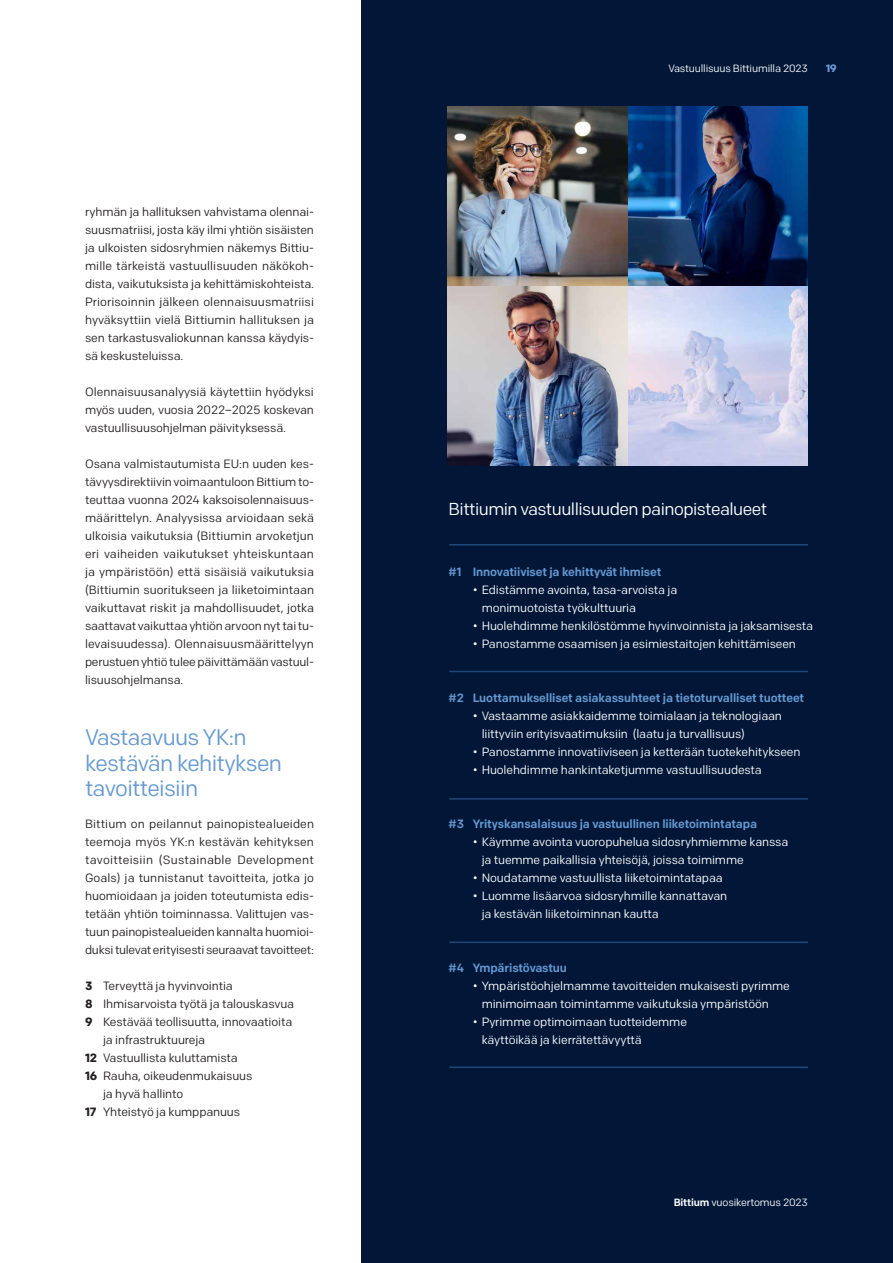
<style>
.page{position:relative;width:893px;height:1263px;background:#fff}
.page>*{position:absolute;margin:0;border:0;box-sizing:border-box;transform-origin:0 0}
.t1{font:22.5px/25.5px "Colfax";letter-spacing:-.03em;color:#6599d1}
.t2{font:17.25px "Colfax";letter-spacing:-.03em;color:#fff}
.t3{font:12px/18px "Colfax";letter-spacing:-.01em;color:#231f20;text-align:justify}
.t4{font:12px/18px "Colfax";letter-spacing:-.01em;color:#fff}
.t5{font:500 12px "Colfax";letter-spacing:-.01em;color:#6599d1}
.t6{font:10.5px "Colfax";letter-spacing:-.015em;color:#fff}
.t7{font:500 10.5px "Colfax";color:#6599d1}
.s1{font-weight:700}
.s2{font-weight:500}
</style>
<div class="page">
<div style="left:361px;top:0;width:532px;height:1263px;background:#021738"></div>
<img style="left:448px;top:106px;width:360px;height:359px">
<hr style="left:449px;top:671px;width:359px;height:1px;background:#20487b">
<hr style="left:449px;top:798px;width:359px;height:2px;background:#20487b">
<hr style="left:449px;top:941px;width:359px;height:2px;background:#20487b">
<hr style="left:449px;top:544px;width:359px;height:1px;background:#20487b">
<hr style="left:449px;top:1066px;width:359px;height:2px;background:#20487b">
<p class="t3" style="left:85px;top:202px;width:230px">ryhmän ja hallituksen vahvistama olennai&shy;suusmatriisi, josta käy ilmi yhtiön sisäisten ja ulkoisten sidosryhmien näkemys Bittiu&shy;mille tärkeistä vastuullisuuden näkökoh&shy;dista, vaikutuksista ja kehittämiskohteista.<br>Priorisoinnin jälkeen olennaisuusmatriisi hyväksyttiin vielä Bittiumin hallituksen ja sen tarkastusvaliokunnan kanssa käydyis&shy;sä keskusteluissa.</p>
<p class="t3" style="left:85px;top:382px;width:230px">Olennaisuusanalyysiä käytettiin hyödyksi myös uuden, vuosia 2022–2025 koskevan vastuullisuusohjelman päivityksessä.</p>
<p class="t3" style="left:85px;top:454px;width:231px">Osana valmistautumista EU:n uuden kes&shy;tävyysdirektiivin voimaantuloon Bittium to&shy;teuttaa vuonna 2024 kaksoisolennaisuus&shy;määrittelyn. Analyysissa arvioidaan sekä ulkoisia vaikutuksia (Bittiumin arvoketjun eri vaiheiden vaikutukset yhteiskuntaan ja ympäristöön) että sisäisiä vaikutuksia (Bittiumin suoritukseen ja liiketoimintaan vaikuttavat riskit ja mahdollisuudet, jotka saattavat vaikuttaa yhtiön arvoon nyt tai tu&shy;levaisuudessa). Olennaisuusmäärittelyyn perustuen yhtiö tulee päivittämään vastuul&shy;lisuusohjelmansa.</p>
<h1 class="t1" style="left:85px;top:724px;width:198px">Vastaavuus YK:n kestävän kehityksen tavoitteisiin</h1>
<p class="t3" style="left:85px;top:814px;width:231px">Bittium on peilannut painopistealueiden teemoja myös YK:n kestävän kehityksen tavoitteisiin (Sustainable Development Goals) ja tunnistanut tavoitteita, jotka jo huomioidaan ja joiden toteutumista edis&shy;tetään yhtiön toiminnassa. Valittujen vas&shy;tuun painopistealueiden kannalta huomioi&shy;duksi tulevat erityisesti seuraavat tavoitteet:</p>
<p class="t3" style="left:85px;top:976px;width:149px"><span class="s1">3</span> Terveyttä ja hyvinvointia</p>
<p class="t3" style="left:85px;top:994px;width:211px"><span class="s1">8</span> Ihmisarvoista työtä ja talouskasvua</p>
<p class="t3" style="left:85px;top:1012px;width:209px"><span class="s1">9</span> Kestävää teollisuutta, innovaatioita</p>
<p class="t3" style="left:103px;top:1030px;width:104px">ja infrastruktuureja</p>
<p class="t3" style="left:85px;top:1048px;width:154px"><span class="s1">12</span> Vastuullista kuluttamista</p>
<p class="t3" style="left:85px;top:1066px;width:169px"><span class="s1">16</span> Rauha, oikeudenmukaisuus</p>
<p class="t3" style="left:103px;top:1084px;width:82px">ja hyvä hallinto</p>
<p class="t3" style="left:85px;top:1102px;width:157px"><span class="s1">17</span> Yhteistyö ja kumppanuus</p>
<p class="t6" style="left:668px;top:62px;width:141px">Vastuullisuus Bittiumilla 2023</p>
<p class="t7" style="left:826px;top:62px;width:12px">19</p>
<h2 class="t2" style="left:449px;top:499px;width:320px">Bittiumin vastuullisuuden painopistealueet</h2>
<p class="t5" style="left:449px;top:564px;width:214px">#1 Innovatiiviset ja kehittyvät ihmiset</p>
<p class="t4" style="left:482px;top:580px;width:197px;text-indent:-9px">• Edistämme avointa, tasa-arvoista ja monimuotoista työkulttuuria</p>
<p class="t4" style="left:473px;top:616px;width:342px">• Huolehdimme henkilöstömme hyvinvoinnista ja jaksamisesta</p>
<p class="t4" style="left:473px;top:634px;width:325px">• Panostamme osaamisen ja esimiestaitojen kehittämiseen</p>
<p class="t5" style="left:449px;top:690px;width:357px">#2 Luottamukselliset asiakassuhteet ja tietoturvalliset tuotteet</p>
<p class="t4" style="left:482px;top:706px;width:302px;text-indent:-9px">• Vastaamme asiakkaidemme toimialaan ja teknologiaan liittyviin erityisvaatimuksiin (laatu ja turvallisuus)</p>
<p class="t4" style="left:473px;top:742px;width:329px">• Panostamme innovatiiviseen ja ketterään tuotekehitykseen</p>
<p class="t4" style="left:473px;top:760px;width:291px">• Huolehdimme hankintaketjumme vastuullisuudesta</p>
<p class="t5" style="left:449px;top:816px;width:310px">#3 Yrityskansalaisuus ja vastuullinen liiketoimintatapa</p>
<p class="t4" style="left:482px;top:832px;width:308px;text-indent:-9px">• Käymme avointa vuoropuhelua sidosryhmiemme kanssa ja tuemme paikallisia yhteisöjä, joissa toimimme</p>
<p class="t4" style="left:473px;top:868px;width:252px">• Noudatamme vastuullista liiketoimintatapaa</p>
<p class="t4" style="left:482px;top:886px;width:247px;text-indent:-9px">• Luomme lisäarvoa sidosryhmille kannattavan ja kestävän liiketoiminnan kautta</p>
<p class="t5" style="left:449px;top:960px;width:120px">#4 Ympäristövastuu</p>
<p class="t4" style="left:482px;top:976px;width:310px;text-indent:-9px">• Ympäristöohjelmamme tavoitteiden mukaisesti pyrimme minimoimaan toimintamme vaikutuksia ympäristöön</p>
<p class="t4" style="left:482px;top:1012px;width:207px;text-indent:-9px">• Pyrimme optimoimaan tuotteidemme käyttöikää ja kierrätettävyyttä</p>
<p class="t6" style="left:674px;top:1196px;width:136px"><span class="s2">Bittium</span> vuosikertomus 2023</p>
</div>
